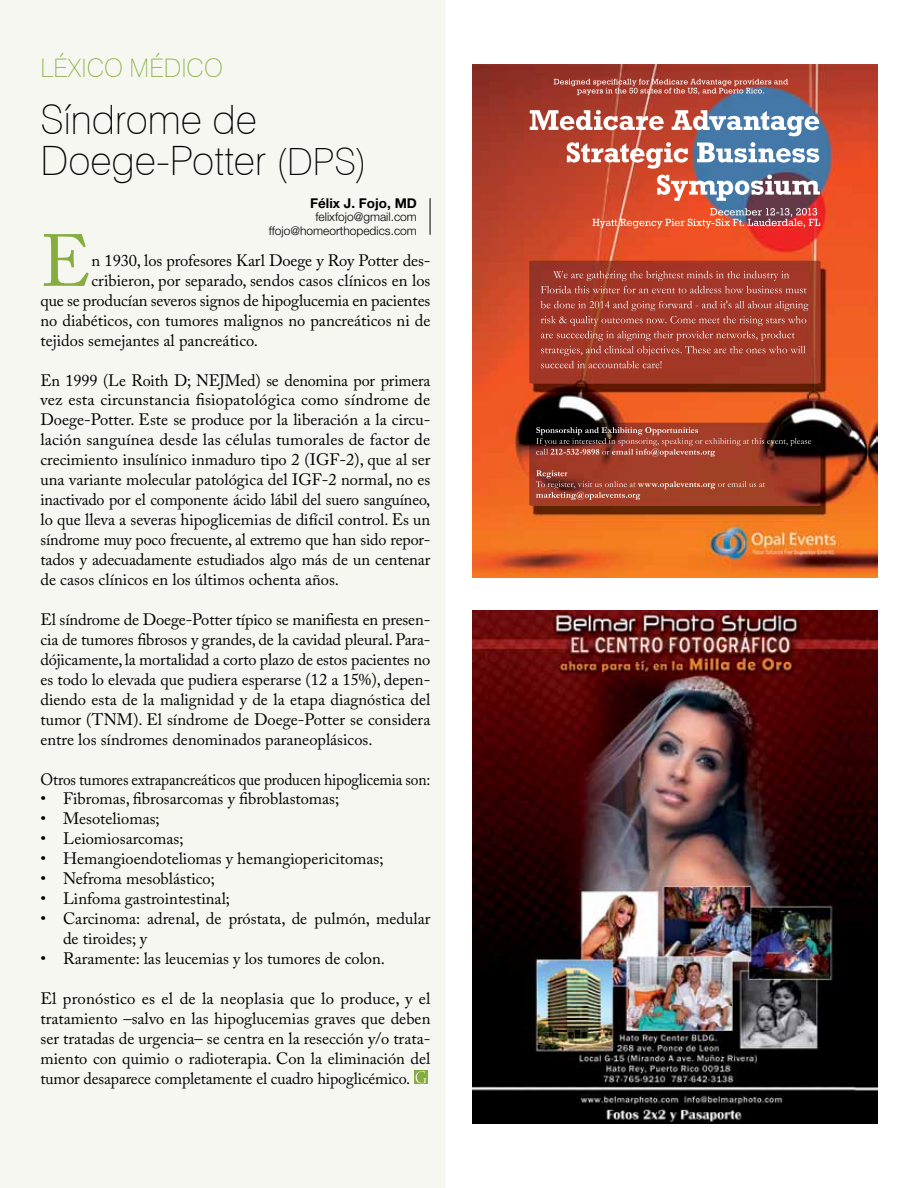
<style>
.page{position:relative;width:918px;height:1188px;background:#fff}
.page>*{position:absolute;margin:0;border:0;box-sizing:border-box;transform-origin:0 0}
.t1{font:72.9px "Adobe Caslon Pro";color:#85ad3f}
.t2{font:100 40.5px/40.5px "Swiss 721 BT";color:#000}
.t3{font:100 25.5px "Swiss 721 BT";color:#85ad3f}
.t4{font:16.5px/20px "Adobe Caslon Pro";color:#000;text-align:justify}
.t5{font:16.5px "Adobe Caslon Pro";color:#000;scale:.94 1}
.t6{font:700 13.5px "Helvetica Neue";color:#000}
.t7{font:300 12px/13.5px "Helvetica Neue";color:#000;text-align:right}
.s1{font-size:37.5px}
</style>
<div class="page">
<img style="left:472px;top:64px;width:406px;height:513px">
<img style="left:529px;top:261px;width:292px;height:123px">
<img style="left:529px;top:423px;width:292px;height:83px">
<img style="left:472px;top:610px;width:406px;height:513px">
<div style="left:0;top:0;width:445px;height:1188px;background:#f6f7f0"></div>
<hr style="left:430px;top:198px;width:1px;height:37px;background:#000">
<svg style="left:414px;top:1070px;width:14px;height:14px"></svg>
<svg style="left:416px;top:1071px;width:10px;height:12px"></svg>
<h3 class="t3" style="left:40px;top:53px;width:184px">LÉXICO MÉDICO</h3>
<h2 class="t2" style="left:40px;top:99px;width:328px">Síndrome de<br>Doege-Potter <span class="s1">(DPS)</span></h2>
<p class="t6" style="left:310px;top:195px;width:108px">Félix J. Fojo, MD</p>
<p class="t7" style="left:269px;top:210px;width:150px">felixfojo@gmail.com ffojo@homeorthopedics.com</p>
<h1 class="t1" style="left:40px;top:218px;width:52px">E</h1>
<p class="t4" style="left:92px;top:250px;width:340px">n 1930, los profesores Karl Doege y Roy Potter des-</p>
<p class="t4" style="left:92px;top:270px;width:340px">cribieron, por separado, sendos casos clínicos en los</p>
<p class="t4" style="left:41px;top:290px;width:391px">que se producían severos signos de hipoglucemia en pacientes</p>
<p class="t4" style="left:41px;top:310px;width:391px">no diabéticos, con tumores malignos no pancreáticos ni de</p>
<p class="t4" style="left:41px;top:330px;width:219px">tejidos semejantes al pancreático.</p>
<p class="t4" style="left:40px;top:370px;width:391px">En 1999 (Le Roith D; NEJMed) se denomina por primera vez esta circunstancia fisiopatológica como síndrome de Doege-Potter. Este se produce por la liberación a la circu&shy;lación sanguínea desde las células tumorales de factor de crecimiento insulínico inmaduro tipo 2 (IGF-2), que al ser una variante molecular patológica del IGF-2 normal, no es inactivado por el componente ácido lábil del suero sanguíneo, lo que lleva a severas hipoglicemias de difícil control. Es un síndrome muy poco frecuente, al extremo que han sido repor&shy;tados y adecuadamente estudiados algo más de un centenar de casos clínicos en los últimos ochenta años.</p>
<p class="t4" style="left:40px;top:609px;width:391px">El síndrome de Doege-Potter típico se manifiesta en presen&shy;cia de tumores fibrosos y grandes, de la cavidad pleural. Para&shy;dójicamente, la mortalidad a corto plazo de estos pacientes no es todo lo elevada que pudiera esperarse (12 a 15%), depen&shy;diendo esta de la malignidad y de la etapa diagnóstica del tumor (TNM). El síndrome de Doege-Potter se considera entre los síndromes denominados paraneoplásicos.</p>
<p class="t5" style="left:40px;top:769px;width:416px">Otros tumores extrapancreáticos que producen hipoglicemia son:</p>
<p class="t4" style="left:40px;top:789px;width:300px">• Fibromas, fibrosarcomas y fibroblastomas;</p>
<p class="t4" style="left:40px;top:809px;width:121px">• Mesoteliomas;</p>
<p class="t4" style="left:40px;top:829px;width:145px">• Leiomiosarcomas;</p>
<p class="t4" style="left:40px;top:849px;width:345px">• Hemangioendoteliomas y hemangiopericitomas;</p>
<p class="t4" style="left:40px;top:869px;width:176px">• Nefroma mesoblástico;</p>
<p class="t4" style="left:40px;top:889px;width:191px">• Linfoma gastrointestinal;</p>
<p class="t4" style="left:63px;top:908px;width:369px;text-indent:-23px">• Carcinoma: adrenal, de próstata, de pulmón, medular de tiroides; y</p>
<p class="t4" style="left:41px;top:948px;width:346px">• Raramente: las leucemias y los tumores de colon.</p>
<p class="t4" style="left:40px;top:988px;width:391px">El pronóstico es el de la neoplasia que lo produce, y el tratamiento –salvo en las hipoglucemias graves que deben ser tratadas de urgencia– se centra en la resección y/o trata&shy;miento con quimio o radioterapia. Con la eliminación del tumor desaparece completamente el cuadro hipoglicémico.</p>
</div>
